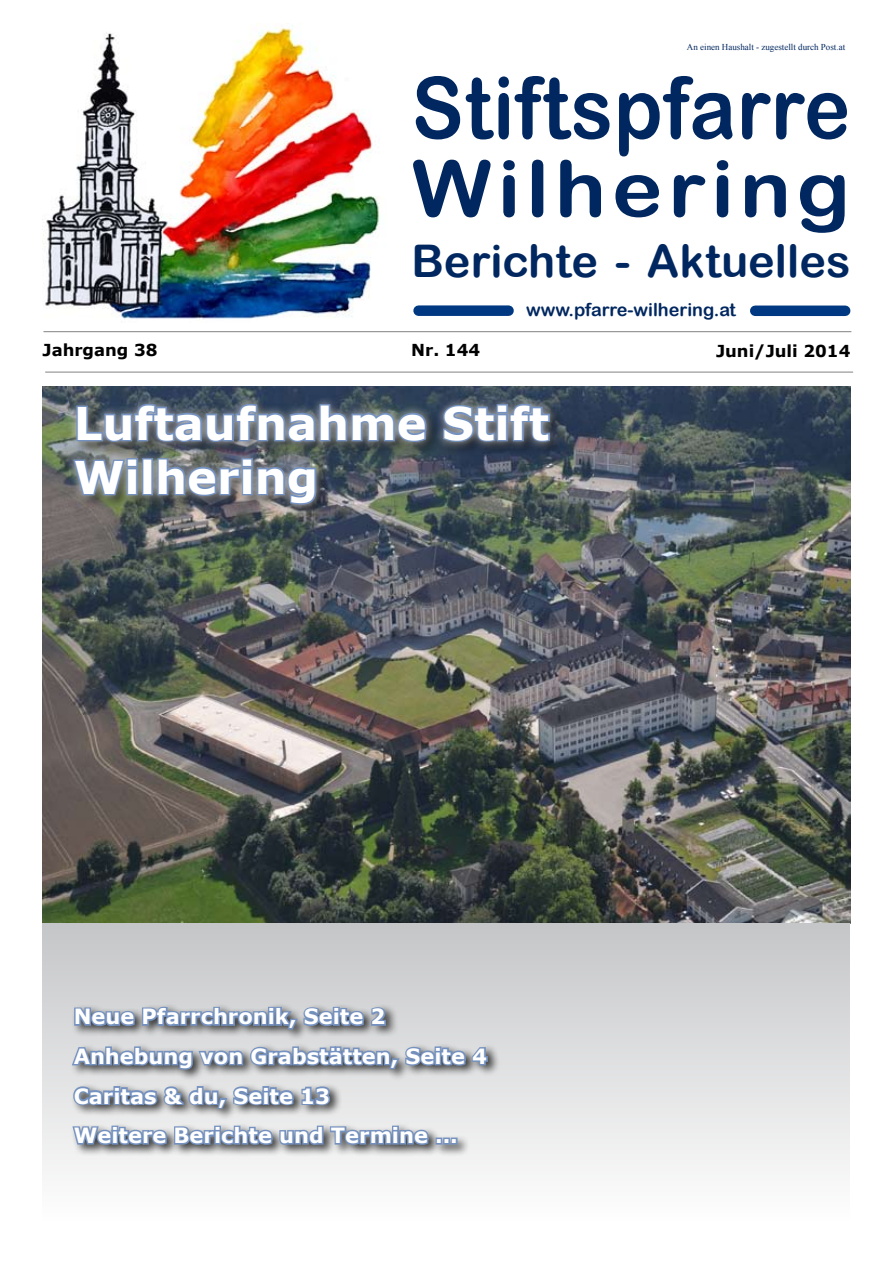
<style>
.page{position:relative;width:893px;height:1263px;background:#fff}
.page>*{position:absolute;margin:0;border:0;box-sizing:border-box;transform-origin:0 0}
.t1{font:85.8px "Arial Rounded MT Bold";letter-spacing:.01em;color:#002760;scale:.91 1}
.t2{font:78px "Arial Rounded MT Bold";letter-spacing:.06em;color:#002760;scale:1.1 1}
.t3{font:700 45px/54px "Verdana";color:#fff}
.t4{font:45px "Arial Rounded MT Bold";color:#002760}
.t5{font:700 21px/39.6px "Verdana";color:#fff}
.t6{font:18px "Arial Rounded MT Bold";color:#002760}
.t7{font:700 16.5px "Verdana";color:#000}
.t8{font:9px "Times New Roman";color:#002760}
</style>
<div class="page">
<hr style="left:45px;top:372px;width:808px;height:1px;background:#000">
<img style="left:43px;top:23px;width:337px;height:296px">
<div style="left:419px;top:305px;width:90px;height:11px;background:#003882"></div>
<div style="left:755px;top:306px;width:90px;height:10px;background:#003882"></div>
<hr style="left:43px;top:331px;width:808px;height:1px;background:#000">
<img style="left:43px;top:387px;width:807px;height:536px">
<div style="left:43px;top:923px;width:807px;height:297px;background:linear-gradient(to bottom,#c5c5c7,#fefefe)"></div>
<div style="left:68px;top:1003px;width:571px;height:211px;background:#000;opacity:.75"></div>
<svg style="left:73px;top:1003px;width:315px;height:28px;background:#909db2"></svg>
<svg style="left:70px;top:1043px;width:419px;height:28px;background:#93a0b5"></svg>
<svg style="left:71px;top:1084px;width:261px;height:26px;background:#93a0b6"></svg>
<svg style="left:70px;top:1122px;width:360px;height:29px;background:#9aa6ba"></svg>
<div style="left:435px;top:1137px;width:7px;height:7px;border:3px solid #7491bf"></div>
<div style="left:443px;top:1137px;width:7px;height:7px;border:3px solid #7491bf"></div>
<div style="left:451px;top:1137px;width:7px;height:7px;border:3px solid #7491bf"></div>
<div style="left:61px;top:390px;width:633px;height:173px;background:#000;opacity:.75"></div>
<div style="left:63px;top:395px;width:616px;height:153px;background:#fff;opacity:.75"></div>
<svg style="left:75px;top:402px;width:353px;height:42px;background:#6f7e92"></svg>
<svg style="left:442px;top:402px;width:109px;height:42px;background:#75849a"></svg>
<svg style="left:71px;top:457px;width:68px;height:40px;background:#808e9c"></svg>
<div style="left:142px;top:458px;width:11px;height:37px;border:3px solid #7491bf"></div>
<svg style="left:156px;top:457px;width:162px;height:49px;background:#788392"></svg>
<p class="t8" style="left:687px;top:41px;width:160px">An einen Haushalt - zugestellt durch Post.at</p>
<h1 class="t1" style="left:412px;top:57px;width:484px">Stiftspfarre</h1>
<h2 class="t2" style="left:412px;top:143px;width:400px">Wilhering</h2>
<h3 class="t4" style="left:412px;top:234px;width:440px">Berichte - Aktuelles</h3>
<p class="t6" style="left:526px;top:299px;width:211px">www.pfarre-wilhering.at</p>
<p class="t7" style="left:43px;top:338px;width:117px">Jahrgang 38</p>
<p class="t7" style="left:411px;top:338px;width:70px">Nr. 144</p>
<p class="t7" style="left:716px;top:339px;width:136px">Juni/Juli 2014</p>
<h3 class="t3" style="left:74px;top:395px;width:477px">Luftaufnahme Stift<br>Wilhering</h3>
<p class="t5" style="left:74px;top:996px;width:415px">Neue Pfarrchronik, Seite 2<br>Anhebung von Grabstätten, Seite 4<br>Caritas &amp; du, Seite 13<br>Weitere Berichte und Termine ...</p>
</div>
